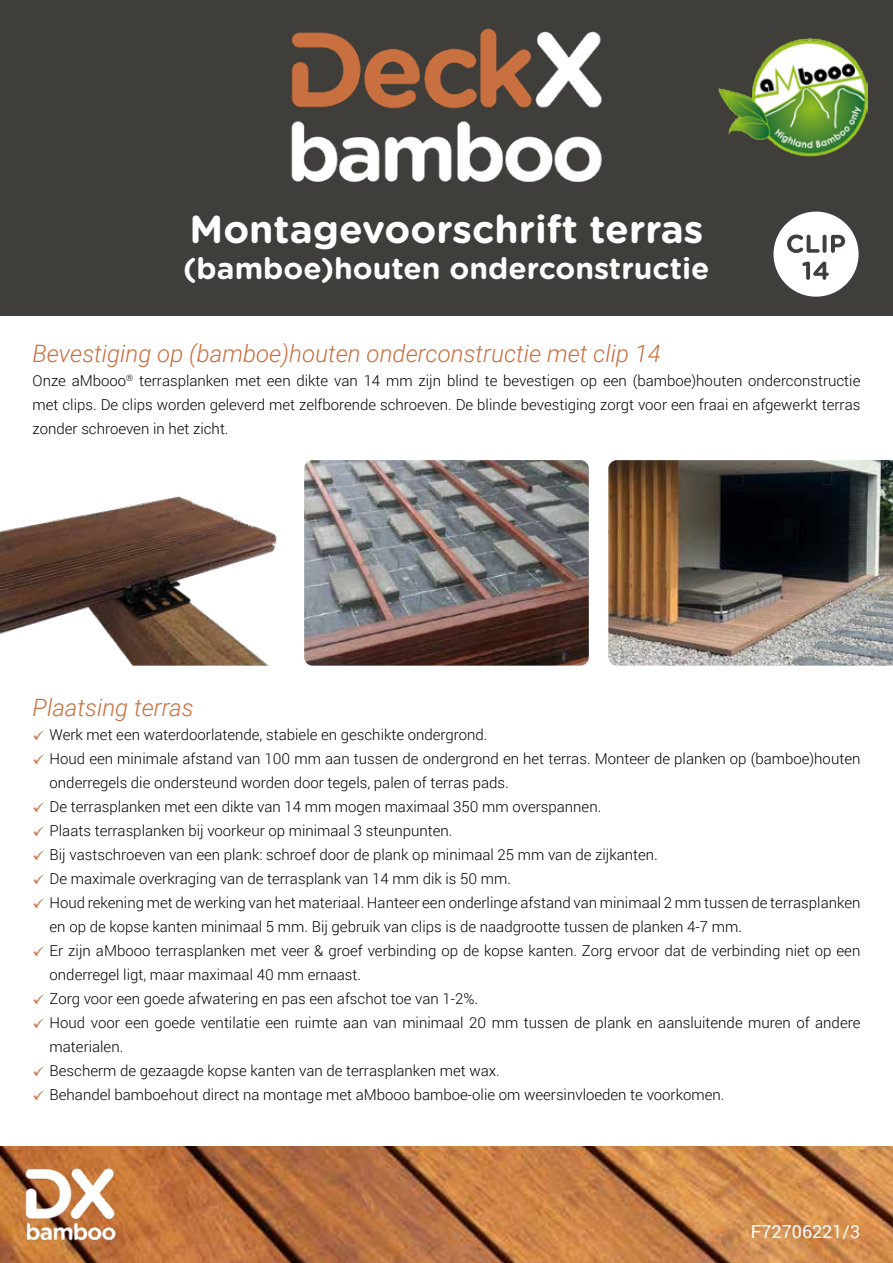
<style>
.page{position:relative;width:893px;height:1263px;background:#fff}
.page>*{position:absolute;margin:0;border:0;box-sizing:border-box;transform-origin:0 0}
.t1{font:700 39px "Gotham Rounded";color:#fff}
.t2{font:700 30px "Gotham Rounded";color:#fff}
.t3{font:italic 300 24px "Roboto";color:#c9703f}
.t4{font:18px "Roboto";color:#fff}
.t5{font:300 15px/24px "Roboto";color:#000;text-align:justify}
</style>
<div class="page">
<img style="left:0;top:1146px;width:893px;height:117px">
<div style="left:0;top:0;width:893px;height:316px;background:#403e3b"></div>
<img style="left:291px;top:28px;width:311px;height:154px">
<img style="left:719px;top:38px;width:148px;height:119px">
<img style="left:11px;top:1162px;width:137px;height:85px">
<img style="left:0;top:496px;width:277px;height:170px">
<img style="left:304px;top:460px;width:285px;height:206px">
<div style="left:773px;top:212px;width:86px;height:85px;background:#fff;border-radius:50%"></div>
<svg style="left:802px;top:262px;width:27px;height:18px"></svg>
<svg style="left:787px;top:235px;width:58px;height:18px"></svg>
<img style="left:608px;top:460px;width:285px;height:206px">
<h1 class="t1" style="left:190px;top:200px;width:515px">Montagevoorschrift terras</h1>
<h2 class="t2" style="left:183px;top:246px;width:528px">(bamboe)houten onderconstructie</h2>
<h3 class="t3" style="left:33px;top:337px;width:630px">Bevestiging op (bamboe)houten onderconstructie met clip 14</h3>
<p class="t5" style="left:33px;top:369px;width:829px">Onze aMbooo<sup>®</sup> terrasplanken met een dikte van 14 mm zijn blind te bevestigen op een (bamboe)houten onderconstructie met clips. De clips worden geleverd met zelfborende schroeven. De blinde bevestiging zorgt voor een fraai en afgewerkt terras zonder schroeven in het zicht.</p>
<h3 class="t3" style="left:33px;top:691px;width:163px">Plaatsing terras</h3>
<p class="t5" style="left:50px;top:723px;width:812px;text-align:left">Werk met een waterdoorlatende, stabiele en geschikte ondergrond.<br>Houd een minimale afstand van 100 mm aan tussen de ondergrond en het terras. Monteer de planken op (bamboe)houten onderregels die ondersteund worden door tegels, palen of terras pads.<br>De terrasplanken met een dikte van 14 mm mogen maximaal 350 mm overspannen.<br>Plaats terrasplanken bij voorkeur op minimaal 3 steunpunten.<br>Bij vastschroeven van een plank: schroef door de plank op minimaal 25 mm van de zijkanten.<br>De maximale overkraging van de terrasplank van 14 mm dik is 50 mm.<br>Houd rekening met de werking van het materiaal. Hanteer een onderlinge afstand van minimaal 2 mm tussen de terrasplanken en op de kopse kanten minimaal 5 mm. Bij gebruik van clips is de naadgrootte tussen de planken 4-7 mm.<br>Er zijn aMbooo terrasplanken met veer &amp; groef verbinding op de kopse kanten. Zorg ervoor dat de verbinding niet op een onderregel ligt, maar maximaal 40 mm ernaast.<br>Zorg voor een goede afwatering en pas een afschot toe van 1-2%.<br>Houd voor een goede ventilatie een ruimte aan van minimaal 20 mm tussen de plank en aansluitende muren of andere materialen.<br>Bescherm de gezaagde kopse kanten van de terrasplanken met wax.<br>Behandel bamboehout direct na montage met aMbooo bamboe-olie om weersinvloeden te voorkomen.</p>
<p class="t4" style="left:751px;top:1219px;width:111px">F72706221/3</p>
</div>
